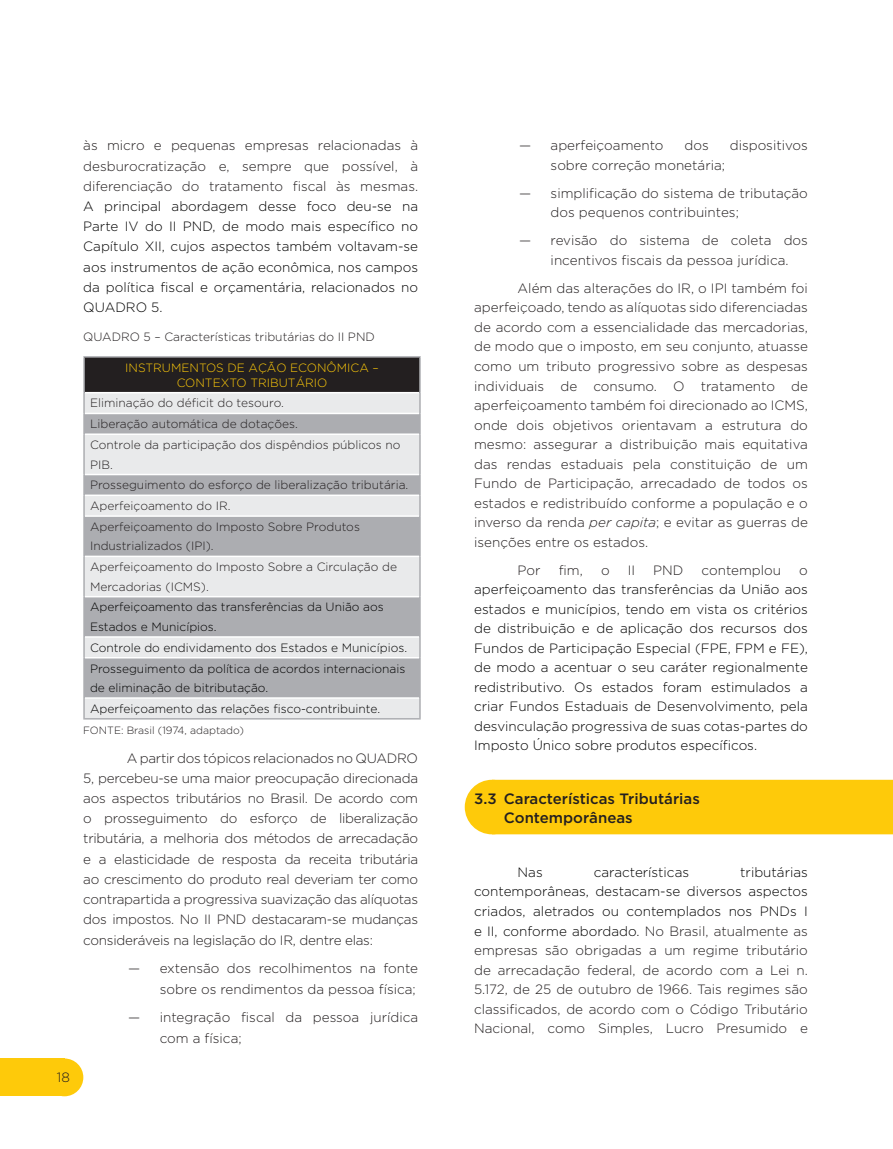
<style>
.page{position:relative;width:893px;height:1149px;background:#fff}
.page>*{position:absolute;margin:0;border:0;box-sizing:border-box;transform-origin:0 0}
.T2{font:500 15px/19.5px "Gotham";color:#231f20}
.Texto_PN{font:300 13.5px/19.5px "Gotham";color:#231f20;text-align:justify}
.Texto_PN-2{font:300 13.5px/19.5px "Gotham";color:#000;text-align:justify}
.Texto_Tabelas{font:300 12px/19.5px "Gotham";color:#231f20}
.Texto_Tabelas-2{font:300 12px/19.5px "Gotham";color:#000}
.Texto_Tabelas-3{font:300 12px/15px "Gotham";color:#feca0a;text-align:center}
.Texto_PN-3{font:300 12px "Gotham";color:#231f20}
.Texto_PN-4{font:300 10.5px "Gotham";color:#231f20}
.s1{color:#231f20}
.s2{font-style:italic}
.s3{color:#000}
</style>
<div class="page">
<div style="left:0;top:1058px;width:64px;height:37px;background:#feca0a"></div>
<div style="left:46px;top:1058px;width:37px;height:37px;background:#feca0a;border-radius:50%"></div>
<div style="left:492px;top:779px;width:401px;height:55px;background:#feca0a"></div>
<div style="left:465px;top:779px;width:54px;height:55px;background:#feca0a;border-radius:50%"></div>
<div style="left:84px;top:357px;width:336px;height:35px;background:#231f20"></div>
<div style="left:85px;top:393px;width:334px;height:324px;background:#e9eaeb"></div>
<svg style="left:85px;top:414px;width:334px;height:283px;background:#c6c7ca"></svg>
<hr style="left:85px;top:412px;width:334px;height:2px;background:#fff">
<hr style="left:85px;top:433px;width:334px;height:2px;background:#fff">
<hr style="left:85px;top:473px;width:334px;height:2px;background:#fff">
<hr style="left:85px;top:494px;width:334px;height:2px;background:#fff">
<hr style="left:85px;top:515px;width:334px;height:1px;background:#fff">
<hr style="left:85px;top:555px;width:334px;height:2px;background:#fff">
<hr style="left:85px;top:595px;width:334px;height:2px;background:#fff">
<hr style="left:85px;top:636px;width:334px;height:1px;background:#fff">
<hr style="left:85px;top:656px;width:334px;height:2px;background:#fff">
<hr style="left:85px;top:697px;width:334px;height:1px;background:#fff">
<hr style="left:83px;top:356px;width:338px;height:1px;background:#acadb1">
<hr style="left:83px;top:357px;width:2px;height:35px;background:#acadb1">
<hr style="left:419px;top:357px;width:2px;height:35px;background:#acadb1">
<hr style="left:83px;top:392px;width:2px;height:21px;background:#acadb1">
<hr style="left:419px;top:392px;width:2px;height:21px;background:#acadb1">
<hr style="left:83px;top:413px;width:2px;height:21px;background:#acadb1">
<hr style="left:419px;top:413px;width:2px;height:21px;background:#acadb1">
<hr style="left:83px;top:434px;width:2px;height:40px;background:#acadb1">
<hr style="left:419px;top:434px;width:2px;height:40px;background:#acadb1">
<hr style="left:83px;top:474px;width:2px;height:21px;background:#acadb1">
<hr style="left:419px;top:474px;width:2px;height:21px;background:#acadb1">
<hr style="left:83px;top:495px;width:2px;height:21px;background:#acadb1">
<hr style="left:419px;top:495px;width:2px;height:21px;background:#acadb1">
<hr style="left:83px;top:516px;width:2px;height:40px;background:#acadb1">
<hr style="left:419px;top:516px;width:2px;height:40px;background:#acadb1">
<hr style="left:83px;top:556px;width:2px;height:40px;background:#acadb1">
<hr style="left:419px;top:556px;width:2px;height:40px;background:#acadb1">
<hr style="left:83px;top:596px;width:2px;height:40px;background:#acadb1">
<hr style="left:419px;top:596px;width:2px;height:40px;background:#acadb1">
<hr style="left:83px;top:636px;width:2px;height:21px;background:#acadb1">
<hr style="left:419px;top:636px;width:2px;height:21px;background:#acadb1">
<hr style="left:83px;top:657px;width:2px;height:40px;background:#acadb1">
<hr style="left:419px;top:657px;width:2px;height:40px;background:#acadb1">
<hr style="left:83px;top:697px;width:2px;height:20px;background:#acadb1">
<hr style="left:419px;top:697px;width:2px;height:20px;background:#acadb1">
<hr style="left:83px;top:717px;width:338px;height:2px;background:#acadb1">
<p class="Texto_PN" style="left:57px;top:1067px;width:15px">18</p>
<p class="Texto_PN-2" style="left:83px;top:135px;width:336px;line-height:20.2px"><span class="s1">às micro e pequenas empresas relacionadas à desburocratização e, sempre que possível, à diferenciação do tratamento fiscal às mesmas.<br></span>A principal abordagem desse foco deu-se na Parte IV do II PND, de modo mais específico no Capítulo XII, cujos aspectos também voltavam-se aos instrumentos de ação econômica, nos campos da política fiscal e orçamentária, relacionados no QUADRO 5.</p>
<p class="Texto_PN-3" style="left:83px;top:330px;width:293px">QUADRO 5 – Características tributárias do II PND</p>
<p class="Texto_Tabelas-3" style="left:125px;top:359px;width:255px">INSTRUMENTOS DE AÇÃO ECONÔMICA –<br>CONTEXTO TRIBUTÁRIO</p>
<p class="Texto_Tabelas" style="left:90px;top:393px;width:195px">Eliminação do déficit do tesouro.</p>
<p class="Texto_Tabelas" style="left:90px;top:414px;width:209px">Liberação automática de dotações.</p>
<p class="Texto_Tabelas" style="left:90px;top:434px;width:312px">Controle da participação dos dispêndios públicos no<br>PIB.</p>
<p class="Texto_Tabelas" style="left:90px;top:475px;width:320px">Prosseguimento do esforço de liberalização tributária.</p>
<p class="Texto_Tabelas" style="left:90px;top:496px;width:142px">Aperfeiçoamento do IR.</p>
<p class="Texto_Tabelas" style="left:90px;top:516px;width:271px">Aperfeiçoamento do Imposto Sobre Produtos<br>Industrializados (IPI).</p>
<p class="Texto_Tabelas" style="left:90px;top:557px;width:309px">Aperfeiçoamento do Imposto Sobre a Circulação de<br>Mercadorias (ICMS).</p>
<p class="Texto_Tabelas-2" style="left:90px;top:597px;width:295px">Aperfeiçoamento das transferências da União aos<br>Estados e Municípios.</p>
<p class="Texto_Tabelas-2" style="left:90px;top:637px;width:319px">Controle do endividamento dos Estados e Municípios.</p>
<p class="Texto_Tabelas-2" style="left:90px;top:658px;width:317px">Prosseguimento da política de acordos internacionais de eliminação de bitributação.</p>
<p class="Texto_Tabelas-2" style="left:90px;top:698px;width:292px">Aperfeiçoamento das relações fisco-contribuinte.</p>
<p class="Texto_PN-4" style="left:83px;top:724px;width:162px">FONTE: Brasil (1974, adaptado)</p>
<p class="Texto_PN" style="left:83px;top:747px;width:336px;line-height:20.2px;text-indent:44px">A partir dos tópicos relacionados no QUADRO 5, percebeu-se uma maior preocupação direcionada aos aspectos tributários no Brasil. De acordo com o prosseguimento do esforço de liberalização tributária, a melhoria dos métodos de arrecadação e a elasticidade de resposta da receita tributária ao crescimento do produto real deveriam ter como contrapartida a progressiva suavização das alíquotas dos impostos. No II PND destacaram-se mudanças consideráveis na legislação do IR, dentre elas:</p>
<p class="Texto_PN" style="left:128px;top:958px;width:291px;line-height:20.2px;text-align:right">— extensão dos recolhimentos na fonte sobre os rendimentos da pessoa física;</p>
<p class="Texto_PN" style="left:160px;top:1006px;width:260px;line-height:20.2px;text-indent:-32px">— integração fiscal da pessoa jurídica com a física;</p>
<p class="Texto_PN" style="left:519px;top:135px;width:146px">— aperfeiçoamento</p>
<p class="Texto_PN" style="left:684px;top:135px;width:26px">dos</p>
<p class="Texto_PN" style="left:730px;top:135px;width:80px">dispositivos</p>
<p class="Texto_PN" style="left:551px;top:155px;width:176px">sobre correção monetária;</p>
<p class="Texto_PN" style="left:551px;top:183px;width:259px;text-indent:-32px">— simplificação do sistema de tributação dos pequenos contribuintes;</p>
<p class="Texto_PN" style="left:551px;top:230px;width:259px;text-indent:-32px">— revisão do sistema de coleta dos incentivos fiscais da pessoa jurídica.</p>
<p class="Texto_PN" style="left:474px;top:278px;width:335px;text-indent:44px">Além das alterações do IR, o IPI também foi aperfeiçoado, tendo as alíquotas sido diferenciadas de acordo com a essencialidade das mercadorias, de modo que o imposto, em seu conjunto, atuasse como um tributo progressivo sobre as despesas individuais de consumo. O tratamento de aperfeiçoamento também foi direcionado ao ICMS, onde dois objetivos orientavam a estrutura do mesmo: assegurar a distribuição mais equitativa das rendas estaduais pela constituição de um Fundo de Participação, arrecadado de todos os estados e redistribuído conforme a população e o inverso da renda <span class="s2">per capita</span>; e evitar as guerras de isenções entre os estados.</p>
<p class="Texto_PN" style="left:518px;top:559px;width:24px">Por</p>
<p class="Texto_PN" style="left:559px;top:559px;width:26px">fim,</p>
<p class="Texto_PN" style="left:601px;top:559px;width:10px">o</p>
<p class="Texto_PN" style="left:628px;top:559px;width:9px">II</p>
<p class="Texto_PN" style="left:653px;top:559px;width:32px">PND</p>
<p class="Texto_PN" style="left:702px;top:559px;width:81px">contemplou</p>
<p class="Texto_PN-2" style="left:474px;top:559px;width:335px;text-indent:325px"><span class="s1">o </span>aperfeiçoamento das transferências da União aos estados e municípios, tendo em vista os critérios de distribuição e de aplicação dos recursos dos Fundos de Participação Especial (FPE, FPM e FE), de modo a acentuar o seu caráter regionalmente redistributivo. Os estados foram estimulados a criar Fundos Estaduais de Desenvolvimento, pela desvinculação progressiva de suas cotas-partes do Imposto Único sobre produtos específicos.</p>
<p class="T2" style="left:504px;top:788px;width:197px;text-indent:-30px">3.3 Características Tributárias<br>Contemporâneas</p>
<p class="Texto_PN" style="left:474px;top:862px;width:335px;text-indent:266px"><span class="s3">tributárias contemporâneas, destacam-se diversos aspectos criados, aletrados ou contemplados nos PNDs I e II, conforme abordado.</span> No Brasil, atualmente as empresas são obrigadas a um regime tributário de arrecadação federal, de acordo com a Lei n.<br>5.172, de 25 de outubro de 1966. Tais regimes são classificados, de acordo com o Código Tributário Nacional, como Simples, Lucro Presumido e</p>
<p class="Texto_PN-2" style="left:518px;top:862px;width:27px">Nas</p>
<p class="Texto_PN-2" style="left:594px;top:862px;width:97px">características</p>
</div>
